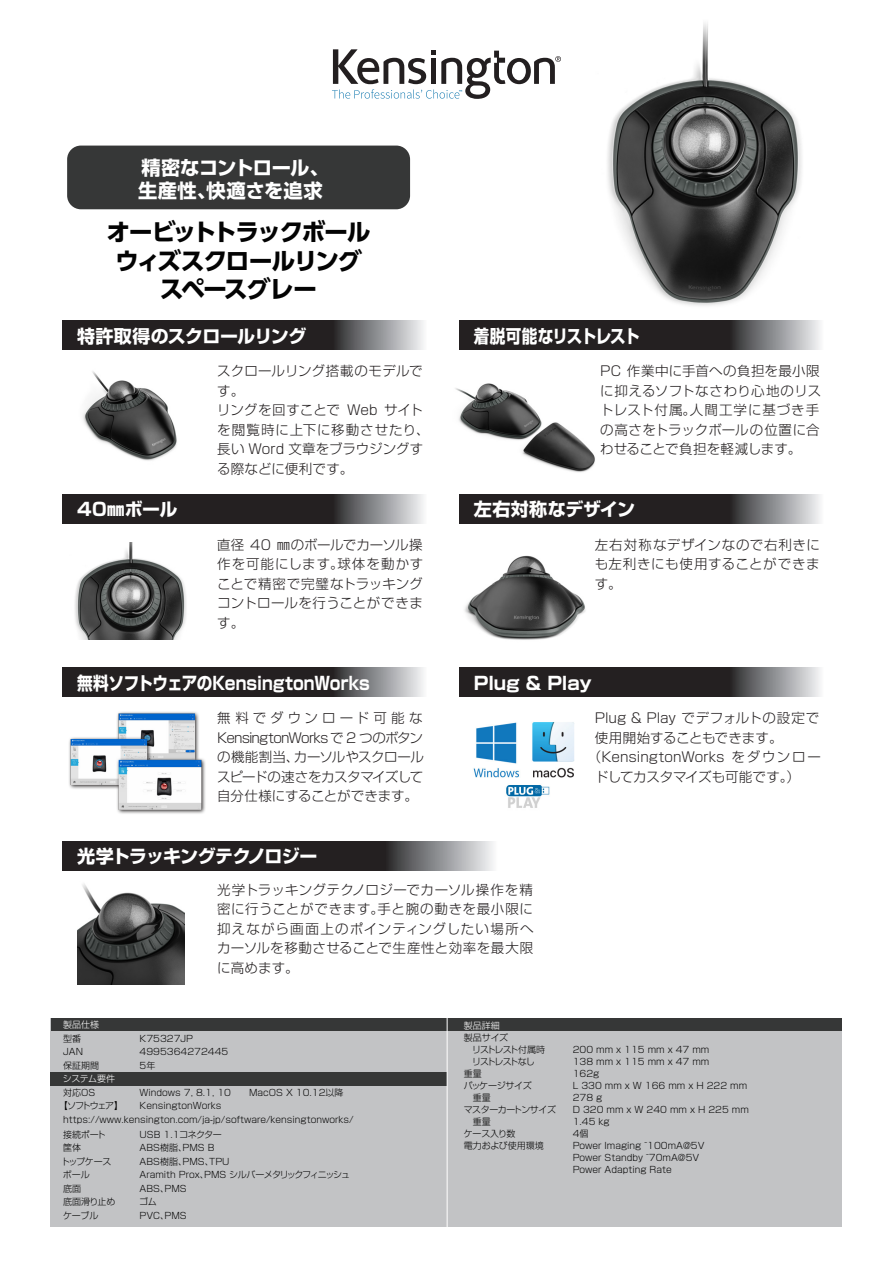
<style>
.page{position:relative;width:893px;height:1263px;background:#fff}
.page>*{position:absolute;margin:0;border:0;box-sizing:border-box;transform-origin:0 0}
.t1{font:700 24px/28.5px "UD Shin Go Pro";letter-spacing:-.075em;color:#030303;text-align:center}
.t2{font:700 19.35px/22.8px "Shin Go Pro";letter-spacing:-.01em;color:#fff}
.t3{font:700 18px "Shin Go Pro";letter-spacing:-.02em;color:#fff}
.t4{font:700 18px "Shin Go Pro";letter-spacing:-.02em;color:#fff;scale:.87 1}
.t5{font:700 18px "Shin Go Pro";letter-spacing:-.04em;color:#fff}
.t6{font:700 18px "Shin Go Pro";letter-spacing:-.05em;color:#fff;scale:.87 1}
.t7{font:700 18px "Shin Go Pro";color:#fff}
.t8{font:300 13.5px/19.5px "Shin Go Pro";letter-spacing:.015em;color:#231f20;text-align:justify}
.t9{font:300 13.5px "Shin Go Pro";letter-spacing:-.02em;color:#231f20}
.t10{font:300 13.5px "Shin Go Pro";letter-spacing:-.005em;color:#231f20}
.t11{font:300 9px/12px "Shin Go Pro";color:#030303}
.t12{font:300 9px "Shin Go Pro";letter-spacing:-.045em;color:#030303}
.t13{font:300 9px "Shin Go Pro";letter-spacing:-.025em;color:#030303}
.t14{font:300 9px/12px "Shin Go Pro";letter-spacing:-.05em;color:#030303}
.t15{font:300 9px "Shin Go Pro";color:#fff}
.t16{font:300 9px "Shin Go Pro";letter-spacing:-.12em;color:#030303}
</style>
<div class="page">
<img style="left:82px;top:371px;width:95px;height:90px">
<img style="left:562px;top:23px;width:258px;height:298px">
<svg style="left:63px;top:321px;width:361px;height:29px;background:#3f3c3d"></svg>
<div style="left:67px;top:146px;width:343px;height:63px;background:#363737;border-radius:14px"></div>
<img style="left:455px;top:383px;width:140px;height:89px">
<svg style="left:459px;top:321px;width:361px;height:29px;background:#3e3b3d"></svg>
<svg style="left:63px;top:494px;width:361px;height:29px;background:#3f3c3d"></svg>
<img style="left:464px;top:555px;width:122px;height:85px">
<svg style="left:459px;top:494px;width:361px;height:29px;background:#3e3b3d"></svg>
<img style="left:69px;top:712px;width:137px;height:102px">
<svg style="left:63px;top:668px;width:361px;height:29px;background:#3f3c3d"></svg>
<img style="left:473px;top:722px;width:102px;height:86px">
<svg style="left:459px;top:668px;width:361px;height:29px;background:#3e3b3d"></svg>
<img style="left:77px;top:884px;width:107px;height:101px">
<svg style="left:63px;top:841px;width:430px;height:29px;background:#3e3c3d"></svg>
<svg style="left:332px;top:49px;width:229px;height:50px"></svg>
<img style="left:74px;top:542px;width:112px;height:98px">
<div style="left:51px;top:1018px;width:791px;height:209px;background:#c2c3c5"></div>
<div style="left:51px;top:1018px;width:790px;height:13px;background:#363737"></div>
<div style="left:51px;top:1072px;width:396px;height:13px;background:#363737"></div>
<hr style="left:447px;top:1017px;width:1px;height:211px;background:#fff">
<h2 class="t2" style="left:138px;top:155px;width:192px">精密なコントロール、生産性、快適さを追求</h2>
<h1 class="t1" style="left:106px;top:217px;width:266px">オービットトラックボールウィズスクロールリングスペースグレー</h1>
<h3 class="t3" style="left:77px;top:322px;width:231px">特許取得のスクロールリング</h3>
<p class="t8" style="left:217px;top:360px;width:214px;text-align:left">スクロールリング搭載のモデルです。<br>リングを回すことで Web サイトを閲覧時に上下に移動させたり、長い Word 文章をブラウジングする際などに便利です。</p>
<h3 class="t3" style="left:77px;top:495px;width:102px">40㎜ボール</h3>
<p class="t8" style="left:217px;top:533px;width:208px">直径 40 ㎜のボールでカーソル操作を可能にします。球体を動かすことで精密で完璧なトラッキングコントロールを行うことができます。</p>
<h3 class="t4" style="left:77px;top:669px;width:338px">無料ソフトウェアのKensingtonWorks</h3>
<p class="t8" style="left:217px;top:707px;width:208px">無料でダウンロード可能なKensingtonWorks で 2 つのボタンの機能割当、カーソルやスクロールスピードの速さをカスタマイズして自分仕様にすることができます。</p>
<h3 class="t6" style="left:474px;top:322px;width:192px">着脱可能なリストレスト</h3>
<p class="t8" style="left:600px;top:360px;width:223px;text-align:left">PC 作業中に手首への負担を最小限に抑えるソフトなさわり心地のリストレスト付属。人間工学に基づき手の高さをトラックボールの位置に合わせることで負担を軽減します。</p>
<h3 class="t7" style="left:474px;top:495px;width:163px">左右対称なデザイン</h3>
<p class="t8" style="left:595px;top:533px;width:227px">左右対称なデザインなので右利きにも左利きにも使用することができます。</p>
<h3 class="t3" style="left:474px;top:669px;width:119px">Plug &amp; Play</h3>
<p class="t8" style="left:595px;top:707px;width:226px">Plug &amp; Play でデフォルトの設定で</p>
<p class="t10" style="left:595px;top:726px;width:189px">使用開始することもできます。</p>
<p class="t8" style="left:588px;top:746px;width:235px">（KensingtonWorks をダウンロー</p>
<p class="t9" style="left:595px;top:765px;width:207px">ドしてカスタマイズも可能です。）</p>
<h3 class="t5" style="left:77px;top:842px;width:242px">光学トラッキングテクノロジー</h3>
<p class="t8" style="left:217px;top:878px;width:318px">光学トラッキングテクノロジーでカーソル操作を精密に行うことができます。手と腕の動きを最小限に抑えながら画面上のポインティングしたい場所へカーソルを移動させることで生産性と効率を最大限に高めます。</p>
<p class="t15" style="left:63px;top:1017px;width:37px">製品仕様</p>
<p class="t11" style="left:63px;top:1031px;width:19px">型番</p>
<p class="t11" style="left:140px;top:1031px;width:55px">K75327JP</p>
<p class="t11" style="left:63px;top:1045px;width:21px">JAN</p>
<p class="t11" style="left:140px;top:1045px;width:90px">4995364272445</p>
<p class="t11" style="left:63px;top:1058px;width:37px">保証期間</p>
<p class="t11" style="left:140px;top:1058px;width:17px">5年</p>
<p class="t15" style="left:63px;top:1071px;width:54px">システム要件</p>
<p class="t11" style="left:63px;top:1085px;width:34px">対応OS</p>
<p class="t11" style="left:140px;top:1085px;width:205px">Windows 7, 8.1, 10　　MacOS X 10.12以降</p>
<p class="t11" style="left:59px;top:1099px;width:66px">【ソフトウェア】</p>
<p class="t11" style="left:63px;top:1098px;width:292px;line-height:13.5px;text-indent:76px">KensingtonWorks https://www.kensington.com/ja-jp/software/kensingtonworks/</p>
<p class="t11" style="left:63px;top:1127px;width:44px">接続ポート</p>
<p class="t12" style="left:140px;top:1127px;width:84px">USB 1.1コネクター</p>
<p class="t11" style="left:63px;top:1140px;width:19px">筐体</p>
<p class="t11" style="left:140px;top:1140px;width:76px">ABS樹脂、PMS B</p>
<p class="t11" style="left:61px;top:1154px;width:52px">トップケース</p>
<p class="t11" style="left:140px;top:1154px;width:91px">ABS樹脂、PMS、TPU</p>
<p class="t11" style="left:63px;top:1167px;width:28px">ボール</p>
<p class="t13" style="left:140px;top:1167px;width:212px">Aramith Prox、PMS シルバーメタリックフィニッシュ</p>
<p class="t11" style="left:63px;top:1181px;width:19px">底面</p>
<p class="t11" style="left:140px;top:1181px;width:49px">ABS、PMS</p>
<p class="t11" style="left:63px;top:1194px;width:54px">底面滑り止め</p>
<p class="t11" style="left:139px;top:1194px;width:19px">ゴム</p>
<p class="t11" style="left:63px;top:1208px;width:37px">ケーブル</p>
<p class="t11" style="left:140px;top:1208px;width:49px">PVC、PMS</p>
<p class="t15" style="left:464px;top:1018px;width:37px">製品詳細</p>
<p class="t14" style="left:464px;top:1030px;width:83px">製品サイズ<br>　リストレスト付属時</p>
<p class="t11" style="left:573px;top:1042px;width:138px">200 mm x 115 mm x 47 mm</p>
<p class="t16" style="left:464px;top:1054px;width:72px">　リストレストなし</p>
<p class="t11" style="left:573px;top:1054px;width:138px">138 mm x 115 mm x 47 mm</p>
<p class="t11" style="left:464px;top:1066px;width:19px">重量</p>
<p class="t11" style="left:573px;top:1066px;width:28px">162g</p>
<p class="t12" style="left:464px;top:1078px;width:69px">パッケージサイズ</p>
<p class="t11" style="left:573px;top:1078px;width:176px">L 330 mm x W 166 mm x H 222 mm</p>
<p class="t11" style="left:464px;top:1090px;width:28px">　重量</p>
<p class="t11" style="left:573px;top:1090px;width:31px">278 g</p>
<p class="t12" style="left:464px;top:1102px;width:94px">マスターカートンサイズ</p>
<p class="t11" style="left:573px;top:1102px;width:178px">D 320 mm x W 240 mm x H 225 mm</p>
<p class="t11" style="left:464px;top:1114px;width:28px">　重量</p>
<p class="t11" style="left:573px;top:1114px;width:38px">1.45 kg</p>
<p class="t11" style="left:464px;top:1126px;width:53px">ケース入り数</p>
<p class="t11" style="left:573px;top:1126px;width:17px">4個</p>
<p class="t11" style="left:464px;top:1138px;width:81px">電力および使用環境</p>
<p class="t11" style="left:573px;top:1138px;width:133px">Power Imaging ̃100ｍA@5V<br>Power Standby ̃70mA@5V<br>Power Adapting Rate</p>
</div>
